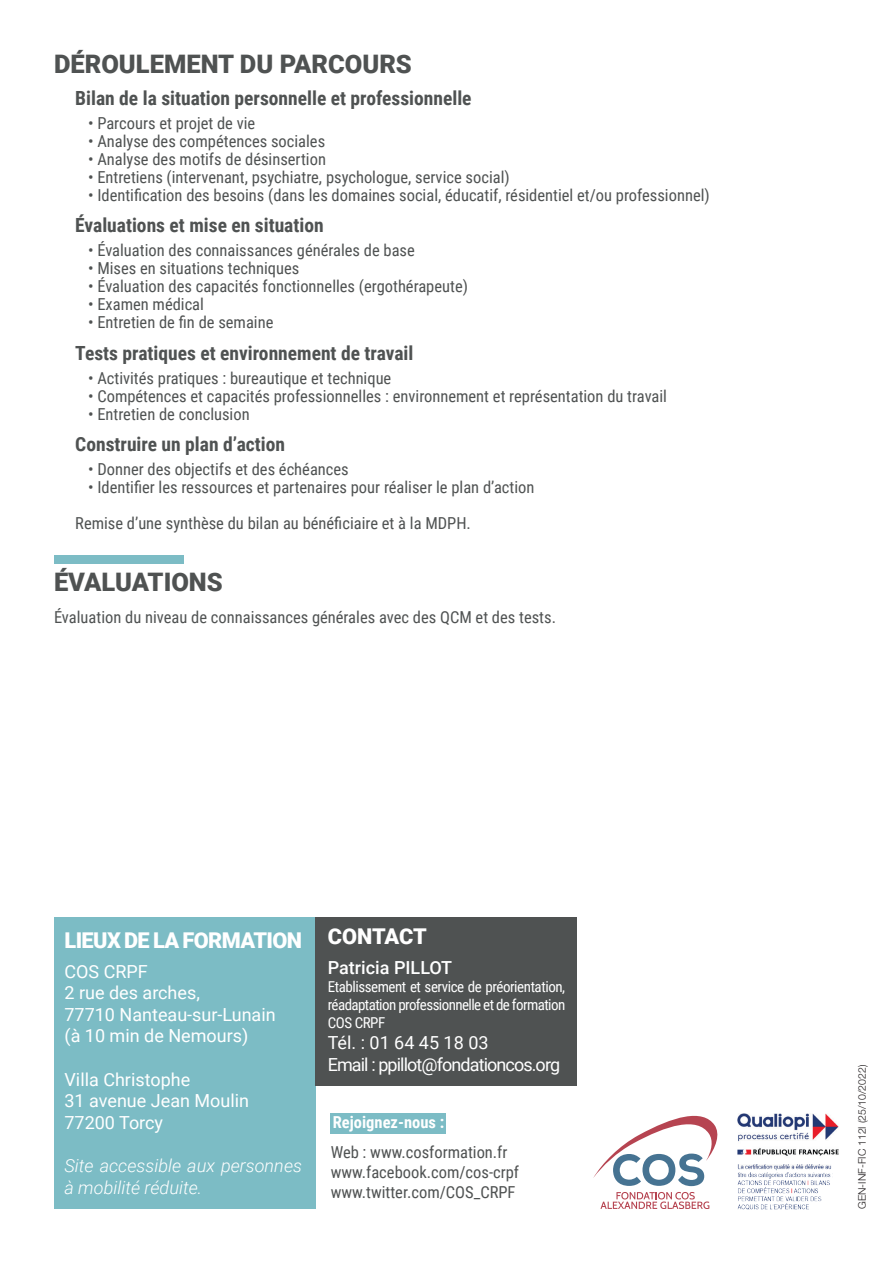
<style>
.page{position:relative;width:893px;height:1263px;background:#fff}
.page>*{position:absolute;margin:0;border:0;box-sizing:border-box;transform-origin:0 0}
.t1{font:900 25.5px "Roboto";color:#4f5252}
.t2{font:900 21.75px "Roboto";letter-spacing:-.03em;color:#fff}
.t3{font:900 21.75px "Roboto";letter-spacing:-.01em;color:#fff}
.t4{font:700 19.5px "Roboto Condensed";color:#4f5252}
.t5{font:18px/21.6px "Roboto";color:#fff}
.t6{font:18px/21.6px "Roboto";letter-spacing:-.05em;color:#fff}
.t7{font:italic 300 18px/21.6px "Roboto";color:#fff}
.t8{font:500 18px "Roboto";color:#fff}
.t9{font:16.5px/19.8px "Roboto Condensed";color:#4f5252}
.t10{font:700 16.5px "Roboto Condensed";color:#fff}
.t11{font:15px/18px "Roboto Condensed";letter-spacing:-.04em;color:#fff;text-align:justify}
.t12{font:300 10.5px "Helvetica Neue LT Pro";color:#231f20}
</style>
<div class="page">
<div style="left:54px;top:555px;width:129px;height:8px;background:#7cbcc5"></div>
<div style="left:331px;top:1113px;width:115px;height:21px;background:#7cbcc5"></div>
<div style="left:54px;top:917px;width:262px;height:292px;background:#7cbcc5"></div>
<div style="left:316px;top:917px;width:261px;height:169px;background:#4f5252"></div>
<svg style="left:600px;top:1192px;width:109px;height:16px"></svg>
<svg style="left:593px;top:1115px;width:125px;height:71px"></svg>
<img style="left:737px;top:1114px;width:102px;height:96px">
<h1 class="t1" style="left:54px;top:46px;width:359px">DÉROULEMENT DU PARCOURS</h1>
<p class="t4" style="left:75px;top:84px;width:398px">Bilan de la situation personnelle et professionnelle</p>
<p class="t9" style="left:88px;top:112px;width:169px">• Parcours et projet de vie</p>
<p class="t9" style="left:88px;top:130px;width:239px">• Analyse des compétences sociales</p>
<p class="t9" style="left:88px;top:148px;width:239px">• Analyse des motifs de désinsertion</p>
<p class="t9" style="left:88px;top:166px;width:423px">• Entretiens (intervenant, psychiatre, psychologue, service social)</p>
<p class="t9" style="left:88px;top:184px;width:623px">• Identification des besoins (dans les domaines social, éducatif, résidentiel et/ou professionnel)</p>
<p class="t4" style="left:75px;top:212px;width:250px">Évaluations et mise en situation</p>
<p class="t9" style="left:88px;top:240px;width:328px">• Évaluation des connaissances générales de base</p>
<p class="t9" style="left:88px;top:258px;width:213px">• Mises en situations techniques</p>
<p class="t9" style="left:88px;top:276px;width:381px">• Évaluation des capacités fonctionnelles (ergothérapeute)</p>
<p class="t9" style="left:88px;top:294px;width:117px">• Examen médical</p>
<p class="t9" style="left:88px;top:312px;width:187px">• Entretien de fin de semaine</p>
<p class="t4" style="left:75px;top:339px;width:340px">Tests pratiques et environnement de travail</p>
<p class="t9" style="left:88px;top:367px;width:305px">• Activités pratiques : bureautique et technique</p>
<p class="t9" style="left:88px;top:385px;width:581px">• Compétences et capacités professionnelles : environnement et représentation du travail</p>
<p class="t9" style="left:88px;top:403px;width:163px">• Entretien de conclusion</p>
<p class="t4" style="left:75px;top:431px;width:211px">Construire un plan d’action</p>
<p class="t9" style="left:88px;top:459px;width:262px">• Donner des objectifs et des échéances</p>
<p class="t9" style="left:75px;top:469px;width:461px;line-height:36px;text-indent:13px">• Identifier les ressources et partenaires pour réaliser le plan d’action<br>Remise d’une synthèse du bilan au bénéficiaire et à la MDPH.</p>
<h1 class="t1" style="left:54px;top:564px;width:170px">ÉVALUATIONS</h1>
<p class="t9" style="left:54px;top:606px;width:503px">Évaluation du niveau de connaissances générales avec des QCM et des tests.</p>
<h2 class="t2" style="left:65px;top:924px;width:239px">LIEUX DE LA FORMATION</h2>
<p class="t5" style="left:65px;top:960px;width:213px">COS CRPF<br>2 rue des arches,<br>77710 Nanteau-sur-Lunain (à 10 min de Nemours)</p>
<p class="t5" style="left:65px;top:1068px;width:186px">Villa Christophe<br>31 avenue Jean Moulin<br>77200 Torcy</p>
<p class="t7" style="left:65px;top:1154px;width:239px">Site accessible aux personnes à mobilité réduite.</p>
<h2 class="t3" style="left:328px;top:920px;width:100px">CONTACT</h2>
<p class="t8" style="left:328px;top:954px;width:126px">Patricia PILLOT</p>
<p class="t11" style="left:328px;top:976px;width:239px">Etablissement et service de préorientation, réadaptation professionnelle et de formation COS CRPF</p>
<p class="t6" style="left:328px;top:1031px;width:234px">Tél. : 01 64 45 18 03<br>Email : ppillot@fondationcos.org</p>
<p class="t10" style="left:333px;top:1111px;width:113px">Rejoignez-nous :</p>
<p class="t9" style="left:331px;top:1142px;width:190px">Web : www.cosformation.fr www.facebook.com/cos-crpf www.twitter.com/COS_CRPF</p>
<p class="t12" style="left:856px;top:1209px;width:146px;rotate:-90deg">GEN-INF-FIC 112I (25/10/2022)</p>
</div>
